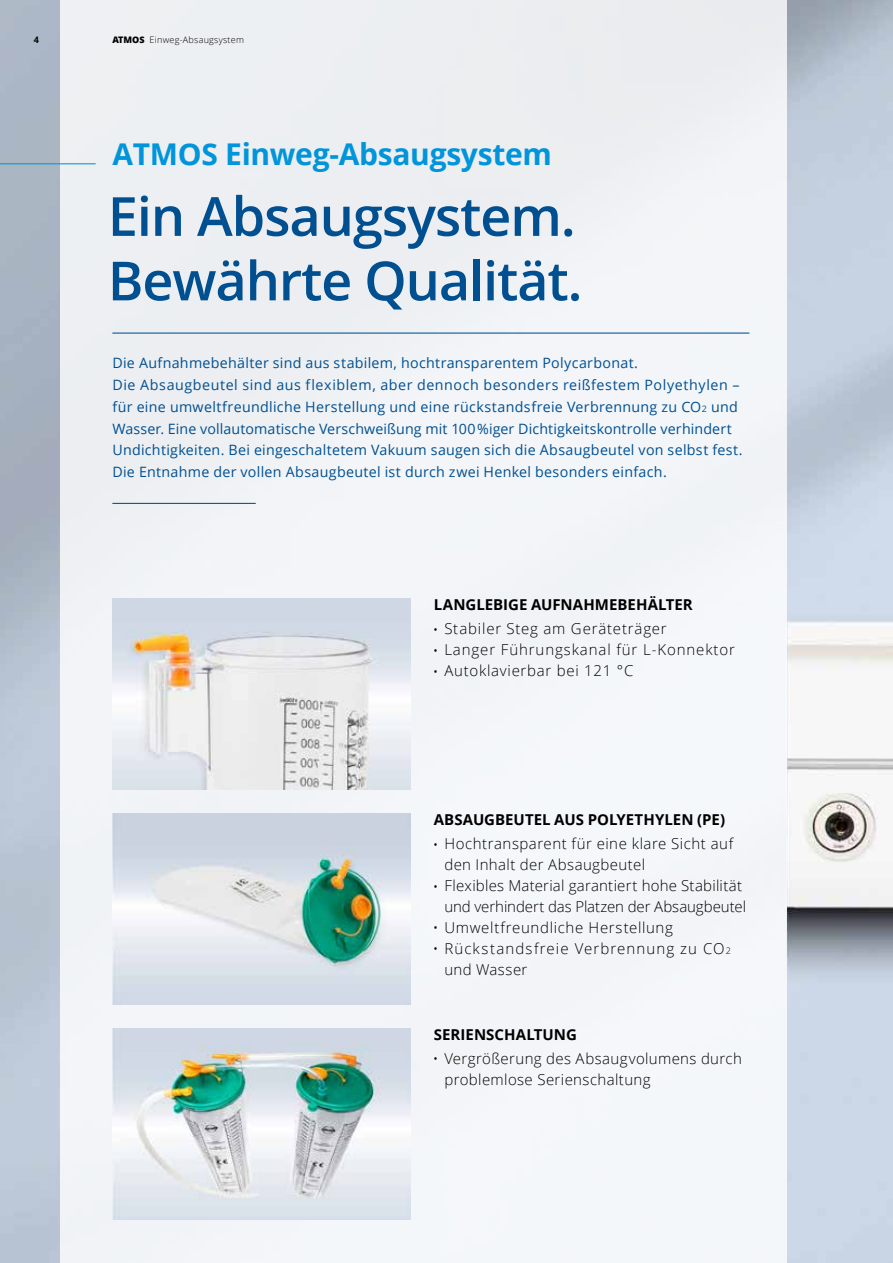
<style>
.page{position:relative;width:893px;height:1263px;background:#fff}
.page>*{position:absolute;margin:0;border:0;box-sizing:border-box;transform-origin:0 0}
.t1{font:600 54px/64.5px "Open Sans";letter-spacing:-.02em;color:#005091}
.t2{font:700 30px "Open Sans";letter-spacing:-.01em;color:#0095db}
.t3{font:300 15px/21px "Open Sans";letter-spacing:.035em;color:#000}
.t4{font:300 15px/21px "Open Sans";letter-spacing:.01em;color:#000;text-align:right}
.t5{font:700 15px "Open Sans";letter-spacing:.005em;color:#000}
.t6{font:300 15px/21px "Open Sans";letter-spacing:.075em;color:#000}
.t7{font:300 15px "Open Sans";letter-spacing:.06em;color:#000}
.t8{font:300 15px "Open Sans";letter-spacing:.055em;color:#000}
.t9{font:14.25px/21.8px "Open Sans";letter-spacing:.02em;color:#005091}
.t10{font:300 9px "Open Sans";letter-spacing:.03em;color:#000}
.t11{font:700 9px "Open Sans";color:#000}
.s1{font-weight:800}
.s2{font-size:9px}
</style>
<div class="page">
<img style="left:0;top:0;width:893px;height:1263px">
<div style="left:60px;top:0;width:727px;height:1263px;background:#f2f4f8"></div>
<img style="left:112px;top:598px;width:298px;height:192px">
<img style="left:113px;top:813px;width:297px;height:192px">
<img style="left:113px;top:1028px;width:297px;height:191px">
<hr style="left:112px;top:333px;width:637px;height:1px;background:#005091">
<hr style="left:112px;top:503px;width:144px;height:1px;background:#005091">
<hr style="left:0;top:163px;width:96px;height:1px;background:#0095db">
<p class="t11" style="left:34px;top:33px;width:7px">4</p>
<p class="t10" style="left:112px;top:33px;width:133px"><span class="s1">ATMOS</span> Einweg-Absaugsystem</p>
<h2 class="t2" style="left:112px;top:133px;width:441px">ATMOS Einweg-Absaugsystem</h2>
<h1 class="t1" style="left:108px;top:183px;width:476px">Ein Absaugsystem.<br>Bewährte Qualität.</h1>
<p class="t9" style="left:112px;top:352px;width:632px">Die Aufnahmebehälter sind aus stabilem, hochtransparentem Polycarbonat.<br>Die Absaugbeutel sind aus flexiblem, aber dennoch besonders reißfestem Polyethylen – für eine umweltfreundliche Herstellung und eine rückstandsfreie Verbrennung zu CO<span class="s2">2</span> und Wasser. Eine vollautomatische Verschweißung mit 100 %iger Dichtigkeitskontrolle verhindert Undichtigkeiten. Bei eingeschaltetem Vakuum saugen sich die Absaugbeutel von selbst fest.<br>Die Entnahme der vollen Absaugbeutel ist durch zwei Henkel besonders einfach.</p>
<p class="t5" style="left:434px;top:594px;width:261px">LANGLEBIGE AUFNAHMEBEHÄLTER</p>
<p class="t8" style="left:433px;top:618px;width:236px">• Stabiler Steg am Geräteträger</p>
<p class="t7" style="left:433px;top:639px;width:304px">• Langer Führungskanal für L-Konnektor</p>
<p class="t3" style="left:433px;top:660px;width:202px">• Autoklavierbar bei 121 °C</p>
<p class="t5" style="left:434px;top:809px;width:293px">ABSAUGBEUTEL AUS POLYETHYLEN (PE)</p>
<p class="t3" style="left:444px;top:832px;width:290px;text-indent:-12px">• Hochtransparent für eine klare Sicht auf den Inhalt der Absaugbeutel</p>
<p class="t4" style="left:433px;top:874px;width:315px">• Flexibles Material garantiert hohe Stabilität und verhindert das Platzen der Absaugbeutel</p>
<p class="t3" style="left:433px;top:916px;width:242px">• Umweltfreundliche Herstellung</p>
<p class="t6" style="left:444px;top:937px;width:288px;text-indent:-12px">• Rückstandsfreie Verbrennung zu CO<span class="s2">2 </span>und Wasser</p>
<p class="t5" style="left:434px;top:1023px;width:145px">SERIENSCHALTUNG</p>
<p class="t3" style="left:444px;top:1047px;width:299px;text-indent:-12px">• Vergrößerung des Absaugvolumens durch problemlose Serienschaltung</p>
</div>
